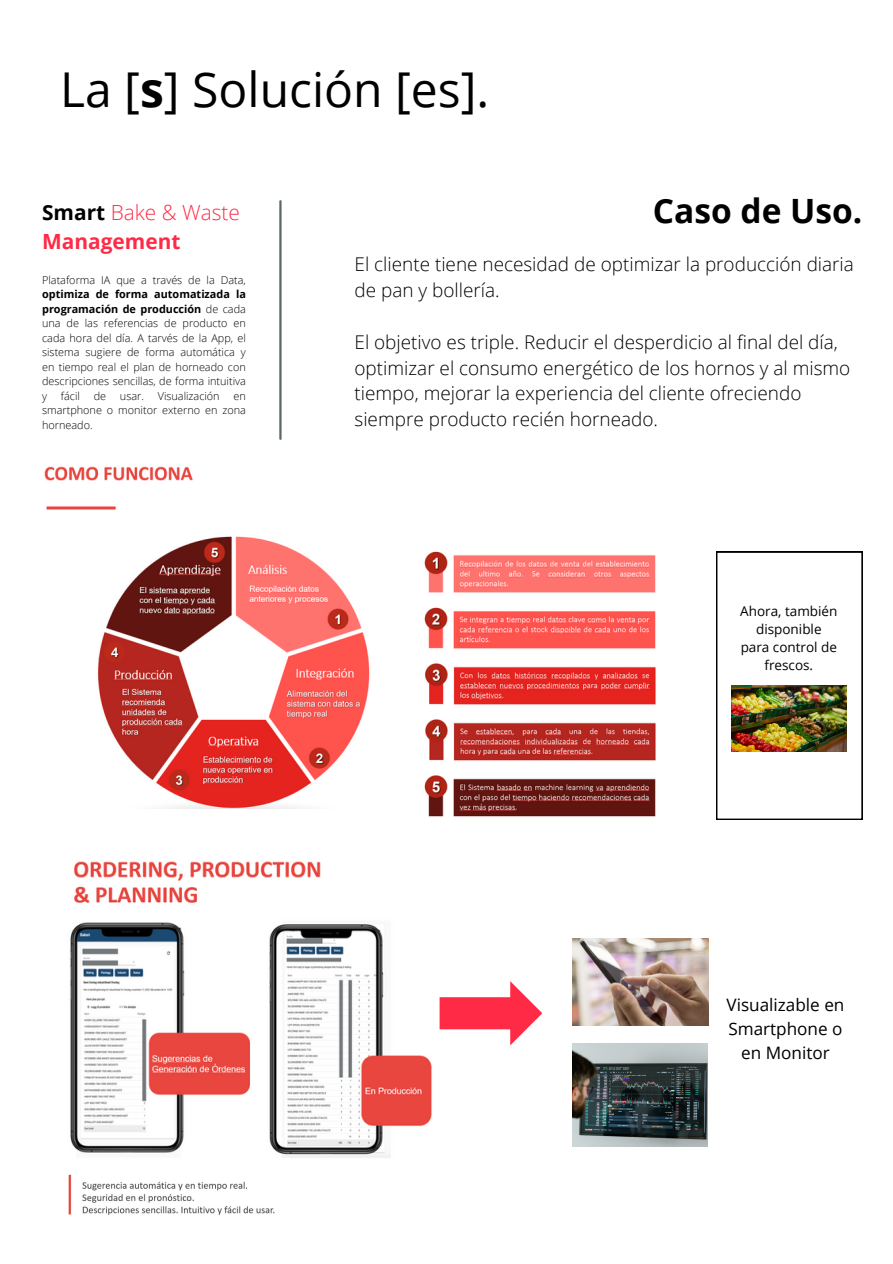
<style>
.page{position:relative;width:893px;height:1264px;background:#fff}
.page>*{position:absolute;margin:0;border:0;box-sizing:border-box;transform-origin:0 0}
.t1{font:48px "Open Sans";color:#000}
.t2{font:700 33.45px "Open Sans";color:#000}
.t3{font:300 20.85px/29.1px "Open Sans";color:#ff2b46}
.t4{font:300 18.9px/25.8px "Open Sans";color:#000}
.t5{font:17.1px/24px "Open Sans";color:#000;text-align:center}
.t6{font:13.5px/18px "Open Sans";color:#000;text-align:center}
.t7{font:300 10.8px/14.5px "Open Sans";color:#000;text-align:justify}
.s1{font-weight:700}
.s2{font-weight:700;color:#000}
</style>
<div class="page">
<img style="left:70px;top:861px;width:362px;height:297px">
<img style="left:44px;top:466px;width:326px;height:342px">
<img style="left:572px;top:938px;width:136px;height:87px">
<img style="left:572px;top:1043px;width:135px;height:103px">
<svg style="left:439px;top:981px;width:103px;height:64px"></svg>
<img style="left:716px;top:551px;width:146px;height:268px">
<img style="left:424px;top:551px;width:232px;height:266px">
<img style="left:68px;top:1174px;width:207px;height:41px">
<hr style="left:279px;top:201px;width:2px;height:238px;background:#586865">
<h1 class="t1" style="left:60px;top:55px;width:430px">La [<span class="s1">s</span>] Solución [es].</h1>
<p class="t3" style="left:42px;top:198px;width:199px"><span class="s2">Smart</span> Bake &amp; Waste<br><span class="s1">Management</span></p>
<p class="t7" style="left:42px;top:272px;width:205px">Plataforma IA que a través de la Data, <span class="s1">optimiza de forma automatizada la programación de producción</span> de cada una de las referencias de producto en cada hora del día. A tarvés de la App, el sistema sugiere de forma automática y en tiempo real el plan de horneado con descripciones sencillas, de forma intuitiva y</p>
<p class="t7" style="left:61px;top:388px;width:21px">fácil</p>
<p class="t7" style="left:94px;top:388px;width:14px">de</p>
<p class="t7" style="left:120px;top:388px;width:26px">usar.</p>
<p class="t7" style="left:158px;top:388px;width:63px">Visualización</p>
<p class="t7" style="left:42px;top:388px;width:205px;text-indent:191px">en smartphone o monitor externo en zona horneado.</p>
<h3 class="t2" style="left:652px;top:187px;width:211px">Caso de Uso.</h3>
<h2 class="t4" style="left:354px;top:251px;width:501px">El cliente tiene necesidad de optimizar la producción diaria de pan y bollería.</h2>
<h3 class="t4" style="left:354px;top:328px;width:497px">El objetivo es triple. Reducir el desperdicio al final del día, optimizar el consumo energético de los hornos y al mismo tiempo, mejorar la experiencia del cliente ofreciendo siempre producto recién horneado.</h3>
<h3 class="t6" style="left:740px;top:601px;width:99px">Ahora, también disponible para control de frescos.</h3>
<p class="t5" style="left:726px;top:992px;width:119px">Visualizable en<br>Smartphone o en Monitor</p>
</div>
